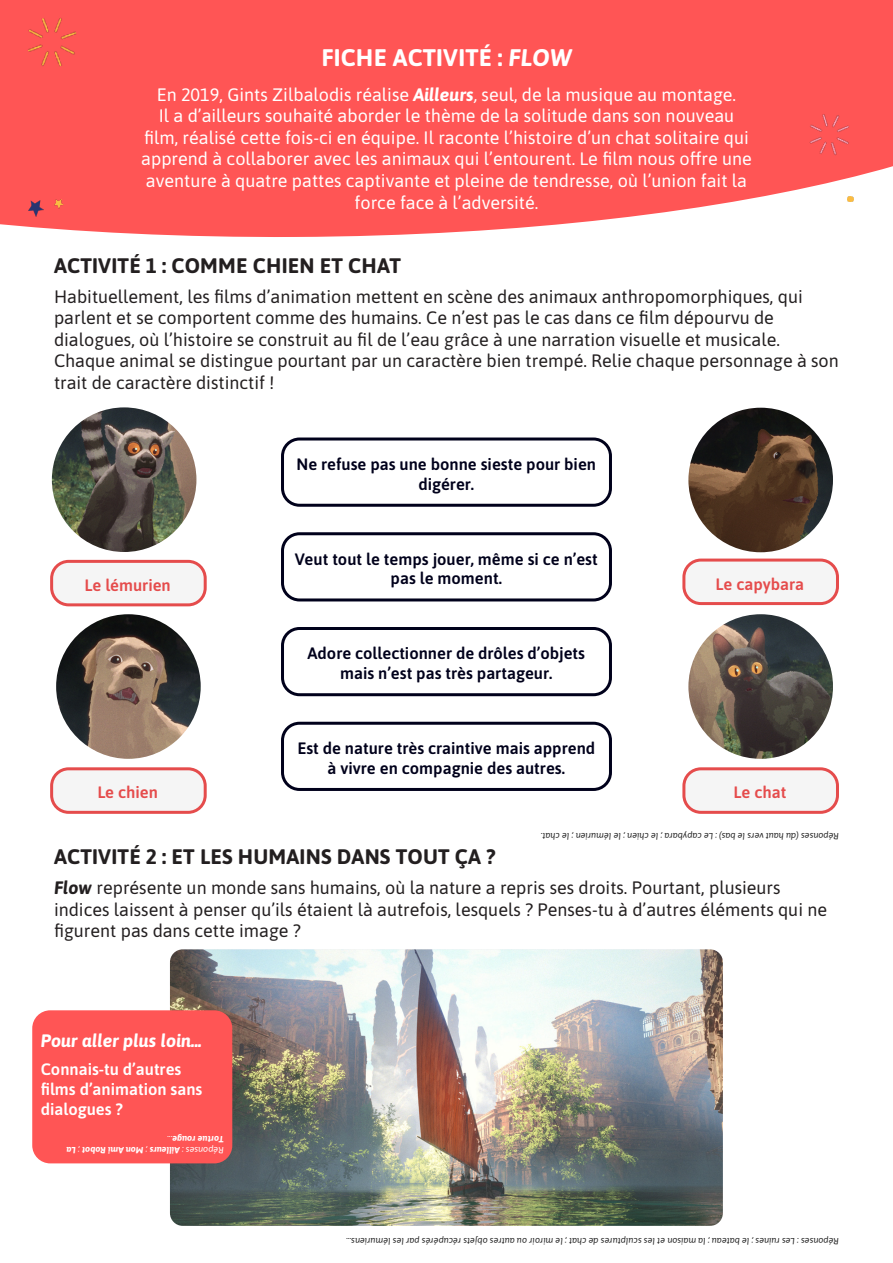
<style>
.page{position:relative;width:893px;height:1263px;background:#fff}
.page>*{position:absolute;margin:0;border:0;box-sizing:border-box;transform-origin:0 0}
.t1{font:700 24px "Asap";letter-spacing:.01em;color:#fff}
.t2{font:700 21px "Asap";letter-spacing:.01em;color:#231f20}
.t3{font:18px/21.6px "Asap";color:#231f20}
.t4{font:18px/21.6px "Asap";color:#fff;text-align:center}
.t5{font:italic 700 18px "Asap";color:#fff}
.t6{font:600 16.5px/19.8px "Asap";color:#00011b;text-align:center}
.t7{font:600 16.5px/19.8px "Asap";color:#fff}
.t8{font:600 16.5px "Asap";color:#e54c4c}
.t9{font:italic 9px "Asap";color:#222}
.t10{font:italic 700 9px/10.8px "Asap";color:#fff}
.s1{font-style:italic}
.s2{font-weight:700;font-style:italic}
.s3{font-weight:400}
</style>
<div class="page">
<svg style="left:0;top:0;width:893px;height:237px;background:#fe6060"></svg>
<svg style="left:848px;top:196px;width:6px;height:6px"></svg>
<img style="left:21px;top:11px;width:63px;height:62px">
<img style="left:28px;top:201px;width:16px;height:16px">
<svg style="left:55px;top:200px;width:8px;height:9px"></svg>
<div style="left:281px;top:437px;width:331px;height:70px;border:3px solid #00011b;border-radius:17px"></div>
<div style="left:281px;top:532px;width:331px;height:69px;border:3px solid #00011b;border-radius:17px"></div>
<div style="left:281px;top:627px;width:331px;height:69px;border:3px solid #00011b;border-radius:17px"></div>
<div style="left:281px;top:722px;width:331px;height:69px;border:3px solid #00011b;border-radius:17px"></div>
<img style="left:56px;top:614px;width:145px;height:145px;border-radius:72px">
<div style="left:52px;top:769px;width:153px;height:43px;background:#f5f5f5;border-radius:17px"></div>
<div style="left:50px;top:767px;width:157px;height:47px;border:3px solid #e54c4c;border-radius:17px"></div>
<img style="left:52px;top:407px;width:144px;height:145px;border-radius:72px">
<div style="left:52px;top:561px;width:153px;height:44px;background:#f5f5f5;border-radius:17px"></div>
<div style="left:50px;top:560px;width:157px;height:46px;border:3px solid #e54c4c;border-radius:17px"></div>
<img style="left:688px;top:408px;width:145px;height:144px;border-radius:72px">
<div style="left:684px;top:560px;width:153px;height:43px;background:#f5f5f5;border-radius:17px"></div>
<div style="left:682px;top:558px;width:157px;height:47px;border:3px solid #e54c4c;border-radius:17px"></div>
<img style="left:688px;top:614px;width:145px;height:145px;border-radius:72px">
<div style="left:684px;top:769px;width:153px;height:43px;background:#f5f5f5;border-radius:17px"></div>
<div style="left:682px;top:767px;width:157px;height:47px;border:3px solid #e54c4c;border-radius:17px"></div>
<img style="left:170px;top:949px;width:553px;height:277px">
<div style="left:32px;top:1010px;width:200px;height:153px;background:#f55;border-radius:18px"></div>
<img style="left:772px;top:82px;width:110px;height:111px">
<p class="t1" style="left:321px;top:41px;width:252px">FICHE ACTIVITÉ : <span class="s1">FLOW</span></p>
<p class="t4" style="left:141px;top:82px;width:612px">En 2019, Gints Zilbalodis réalise <span class="s2">Ailleurs</span><span class="s1">,</span> seul, de la musique au montage.<br>Il a d’ailleurs souhaité aborder le thème de la solitude dans son nouveau film, réalisé cette fois-ci en équipe. Il raconte l’histoire d’un chat solitaire qui apprend à collaborer avec les animaux qui l’entourent. Le film nous offre une aventure à quatre pattes captivante et pleine de tendresse, où l’union fait la force face à l’adversité.</p>
<p class="t2" style="left:54px;top:250px;width:348px">ACTIVITÉ 1 : COMME CHIEN ET CHAT</p>
<p class="t3" style="left:54px;top:284px;width:786px">Habituellement, les films d’animation mettent en scène des animaux anthropomorphiques, qui parlent et se comportent comme des humains. Ce n’est pas le cas dans ce film dépourvu de dialogues, où l’histoire se construit au fil de l’eau grâce à une narration visuelle et musicale.<br>Chaque animal se distingue pourtant par un caractère bien trempé. Relie chaque personnage à son trait de caractère distinctif !</p>
<p class="t6" style="left:296px;top:453px;width:301px">Ne refuse pas une bonne sieste pour bien digérer.</p>
<p class="t6" style="left:295px;top:548px;width:304px">Veut tout le temps jouer, même si ce n’est pas le moment.</p>
<p class="t8" style="left:84px;top:573px;width:88px">Le lémurien</p>
<p class="t8" style="left:716px;top:572px;width:90px">Le capybara</p>
<p class="t6" style="left:308px;top:643px;width:279px">Adore collectionner de drôles d’objets mais n’est pas très partageur.</p>
<p class="t8" style="left:97px;top:781px;width:62px">Le chien</p>
<p class="t6" style="left:297px;top:738px;width:299px">Est de nature très craintive mais apprend à vivre en compagnie des autres.</p>
<p class="t8" style="left:733px;top:781px;width:54px">Le chat</p>
<p class="t9" style="left:839px;top:842px;width:300px;rotate:-180deg">Réponses (du haut vers le bas) : Le capybara ; le chien ; le lémurien ; le chat.</p>
<p class="t2" style="left:54px;top:842px;width:443px">ACTIVITÉ 2 : ET LES HUMAINS DANS TOUT ÇA ?</p>
<p class="t3" style="left:54px;top:876px;width:775px"><span class="s2">Flow</span> représente un monde sans humains, où la nature a repris ses droits. Pourtant, plusieurs indices laissent à penser qu’ils étaient là autrefois, lesquels ? Penses-tu à d’autres éléments qui ne figurent pas dans cette image ?</p>
<p class="t5" style="left:41px;top:1028px;width:163px">Pour aller plus loin...</p>
<p class="t7" style="left:41px;top:1059px;width:163px">Connais-tu d’autres films d’animation sans dialogues ?</p>
<p class="t10" style="left:224px;top:1155px;width:159px;rotate:-180deg"><span class="s3">Réponses :</span> Ailleurs <span class="s3">;</span> Mon Ami Robot <span class="s3">;</span> La<br>Tortue rouge<span class="s3">...</span></p>
<p class="t9" style="left:839px;top:1247px;width:495px;rotate:-180deg">Réponses : Les ruines ; le bateau ; la maison et les sculptures de chat ; le miroir ou autres objets récupérés par les lémuriens...</p>
</div>
